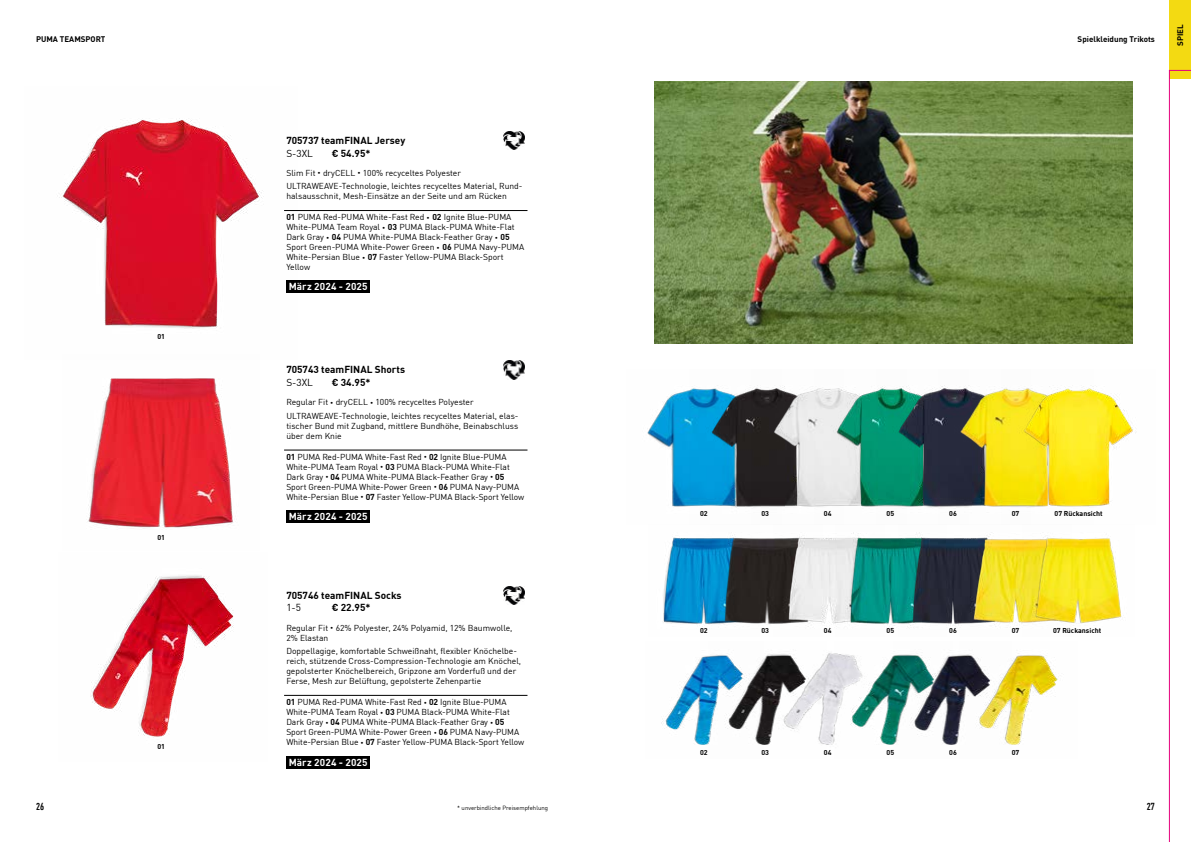
<style>
.page{position:relative;width:1191px;height:842px;background:#fff}
.page>*{position:absolute;margin:0;border:0;box-sizing:border-box;transform-origin:0 0}
.t1{font:700 10px "FFDI Nfor PUMA";color:#000}
.t2{font:700 10px "FFDI Nfor PUMA";letter-spacing:.01em;color:#fff}
.t3{font:10px "FFDI Nfor PUMA";color:#000}
.t4{font:700 condensed 10px "FFDI Nfor PUMA";color:#000}
.t5{font:8.5px/10px "FFDI Nfor PUMA";color:#000}
.t6{font:700 8px "FFDI Nfor PUMA";color:#000}
.t7{font:700 7px "FFDI Nfor PUMA";color:#000}
.t8{font:6px "FFDI Nfor PUMA";color:#000}
.s1{font-weight:700;font-size:11px}
.s2{font-weight:700}
</style>
<div class="page">
<img style="left:663px;top:537px;width:47px;height:87px">
<img style="left:647px;top:390px;width:42px;height:117px">
<img style="left:654px;top:81px;width:478px;height:262px">
<img style="left:59px;top:118px;width:239px;height:211px">
<img style="left:689px;top:388px;width:62px;height:120px">
<img style="left:751px;top:385px;width:63px;height:122px">
<img style="left:814px;top:388px;width:62px;height:119px">
<img style="left:876px;top:386px;width:63px;height:122px">
<img style="left:939px;top:385px;width:62px;height:122px">
<img style="left:1001px;top:386px;width:135px;height:122px">
<img style="left:88px;top:378px;width:145px;height:151px">
<img style="left:710px;top:534px;width:63px;height:90px">
<img style="left:773px;top:537px;width:62px;height:90px">
<img style="left:835px;top:532px;width:63px;height:94px">
<img style="left:898px;top:532px;width:62px;height:97px">
<img style="left:960px;top:534px;width:63px;height:93px">
<img style="left:1023px;top:537px;width:99px;height:87px">
<img style="left:91px;top:575px;width:143px;height:162px">
<img style="left:661px;top:656px;width:47px;height:89px">
<img style="left:708px;top:655px;width:60px;height:90px">
<img style="left:768px;top:653px;width:66px;height:92px">
<img style="left:834px;top:653px;width:59px;height:92px">
<img style="left:893px;top:654px;width:66px;height:91px">
<img style="left:959px;top:653px;width:99px;height:92px">
<hr style="left:284px;top:450px;width:243px;height:1px;background:#000">
<hr style="left:284px;top:695px;width:243px;height:1px;background:#000">
<hr style="left:284px;top:210px;width:243px;height:1px;background:#000">
<img style="left:504px;top:131px;width:21px;height:19px">
<img style="left:504px;top:361px;width:21px;height:18px">
<img style="left:504px;top:586px;width:21px;height:19px">
<div style="left:287px;top:280px;width:83px;height:13px;background:#000"></div>
<div style="left:287px;top:510px;width:83px;height:13px;background:#000"></div>
<div style="left:287px;top:756px;width:83px;height:12px;background:#000"></div>
<div style="left:1169px;top:0;width:22px;height:79px;background:#f3da12"></div>
<svg style="left:1169px;top:70px;width:22px;height:772px"></svg>
<p class="t6" style="left:36px;top:33px;width:71px">PUMA TEAMSPORT</p>
<p class="t6" style="left:1077px;top:33px;width:79px">Spielkleidung Trikots</p>
<p class="t6" style="left:1174px;top:46px;width:23px;rotate:-90deg">SPIEL</p>
<p class="t1" style="left:286px;top:132px;width:120px">705737 teamFINAL Jersey</p>
<p class="t3" style="left:286px;top:145px;width:28px">S-3XL</p>
<p class="t1" style="left:332px;top:145px;width:40px">€ 54.95*</p>
<p class="t5" style="left:286px;top:165px;width:238px;line-height:13.4px">Slim Fit <span class="s1">·</span> dryCELL <span class="s1">·</span> 100% recyceltes Polyester<br>ULTRAWEAVE-Technologie, leichtes recyceltes Material, Rund-</p>
<p class="t5" style="left:286px;top:190px;width:222px">halsausschnit, Mesh-Einsätze an der Seite und am Rücken</p>
<p class="t5" style="left:286px;top:212px;width:239px"><span class="s2">01</span> PUMA Red-PUMA White-Fast Red <span class="s1">·</span> <span class="s2">02</span> Ignite Blue-PUMA White-PUMA Team Royal <span class="s1">·</span> <span class="s2">03</span> PUMA Black-PUMA White-Flat Dark Gray <span class="s1">·</span> <span class="s2">04</span> PUMA White-PUMA Black-Feather Gray <span class="s1">·</span> <span class="s2">05<br></span>Sport Green-PUMA White-Power Green <span class="s1">·</span> <span class="s2">06</span> PUMA Navy-PUMA White-Persian Blue <span class="s1">·</span> <span class="s2">07</span> Faster Yellow-PUMA Black-Sport Yellow</p>
<p class="t7" style="left:157px;top:331px;width:9px">01</p>
<p class="t7" style="left:157px;top:532px;width:9px">01</p>
<p class="t7" style="left:157px;top:741px;width:9px">01</p>
<p class="t2" style="left:289px;top:279px;width:80px">März 2024 - 2025</p>
<p class="t1" style="left:286px;top:362px;width:120px">705743 teamFINAL Shorts</p>
<p class="t3" style="left:286px;top:375px;width:28px">S-3XL</p>
<p class="t1" style="left:332px;top:375px;width:40px">€ 34.95*</p>
<p class="t5" style="left:286px;top:395px;width:234px;line-height:13.4px">Regular Fit <span class="s1">·</span> dryCELL <span class="s1">·</span> 100% recyceltes Polyester<br>ULTRAWEAVE-Technologie, leichtes recyceltes Material, elas-</p>
<p class="t5" style="left:286px;top:420px;width:233px">tischer Bund mit Zugband, mittlere Bundhöhe, Beinabschluss über dem Knie</p>
<p class="t5" style="left:286px;top:451px;width:239px"><span class="s2">01</span> PUMA Red-PUMA White-Fast Red <span class="s1">·</span> <span class="s2">02</span> Ignite Blue-PUMA White-PUMA Team Royal <span class="s1">·</span> <span class="s2">03</span> PUMA Black-PUMA White-Flat Dark Gray <span class="s1">·</span> <span class="s2">04</span> PUMA White-PUMA Black-Feather Gray <span class="s1">·</span> <span class="s2">05<br></span>Sport Green-PUMA White-Power Green <span class="s1">·</span> <span class="s2">06</span> PUMA Navy-PUMA White-Persian Blue <span class="s1">·</span> <span class="s2">07</span> Faster Yellow-PUMA Black-Sport Yellow</p>
<p class="t2" style="left:289px;top:508px;width:80px">März 2024 - 2025</p>
<p class="t1" style="left:286px;top:587px;width:117px">705746 teamFINAL Socks</p>
<p class="t3" style="left:286px;top:600px;width:16px">1-5</p>
<p class="t1" style="left:332px;top:600px;width:40px">€ 22.95*</p>
<p class="t5" style="left:286px;top:622px;width:228px">Regular Fit <span class="s1">·</span> 62% Polyester, 24% Polyamid, 12% Baumwolle,<br>2% Elastan</p>
<p class="t5" style="left:286px;top:645px;width:236px">Doppellagige, komfortable Schweißnaht, flexibler Knöchelbe&shy;reich, stützende Cross-Compression-Technologie am Knöchel, gepolsterter Knöchelbereich, Gripzone am Vorderfuß und der Ferse, Mesh zur Belüftung, gepolsterte Zehenpartie</p>
<p class="t5" style="left:286px;top:697px;width:239px"><span class="s2">01</span> PUMA Red-PUMA White-Fast Red <span class="s1">·</span> <span class="s2">02</span> Ignite Blue-PUMA White-PUMA Team Royal <span class="s1">·</span> <span class="s2">03</span> PUMA Black-PUMA White-Flat Dark Gray <span class="s1">·</span> <span class="s2">04</span> PUMA White-PUMA Black-Feather Gray <span class="s1">·</span> <span class="s2">05<br></span>Sport Green-PUMA White-Power Green <span class="s1">·</span> <span class="s2">06</span> PUMA Navy-PUMA White-Persian Blue <span class="s1">·</span> <span class="s2">07</span> Faster Yellow-PUMA Black-Sport Yellow</p>
<p class="t2" style="left:289px;top:754px;width:80px">März 2024 - 2025</p>
<p class="t7" style="left:700px;top:508px;width:9px">02</p>
<p class="t7" style="left:761px;top:508px;width:9px">03</p>
<p class="t7" style="left:824px;top:508px;width:9px">04</p>
<p class="t7" style="left:886px;top:508px;width:9px">05</p>
<p class="t7" style="left:949px;top:508px;width:9px">06</p>
<p class="t7" style="left:1011px;top:508px;width:9px">07</p>
<p class="t7" style="left:1054px;top:508px;width:50px">07 Rückansicht</p>
<p class="t7" style="left:700px;top:625px;width:9px">02</p>
<p class="t7" style="left:761px;top:625px;width:9px">03</p>
<p class="t7" style="left:824px;top:625px;width:9px">04</p>
<p class="t7" style="left:886px;top:625px;width:9px">05</p>
<p class="t7" style="left:949px;top:625px;width:9px">06</p>
<p class="t7" style="left:1011px;top:625px;width:9px">07</p>
<p class="t7" style="left:1053px;top:625px;width:50px">07 Rückansicht</p>
<p class="t7" style="left:700px;top:747px;width:9px">02</p>
<p class="t7" style="left:761px;top:747px;width:9px">03</p>
<p class="t7" style="left:824px;top:747px;width:9px">04</p>
<p class="t7" style="left:886px;top:747px;width:9px">05</p>
<p class="t7" style="left:949px;top:747px;width:9px">06</p>
<p class="t7" style="left:1011px;top:747px;width:9px">07</p>
<p class="t4" style="left:36px;top:799px;width:10px">26</p>
<p class="t4" style="left:1146px;top:799px;width:10px">27</p>
<p class="t8" style="left:457px;top:803px;width:92px">* unverbindliche Preisempfehlung</p>
</div>
